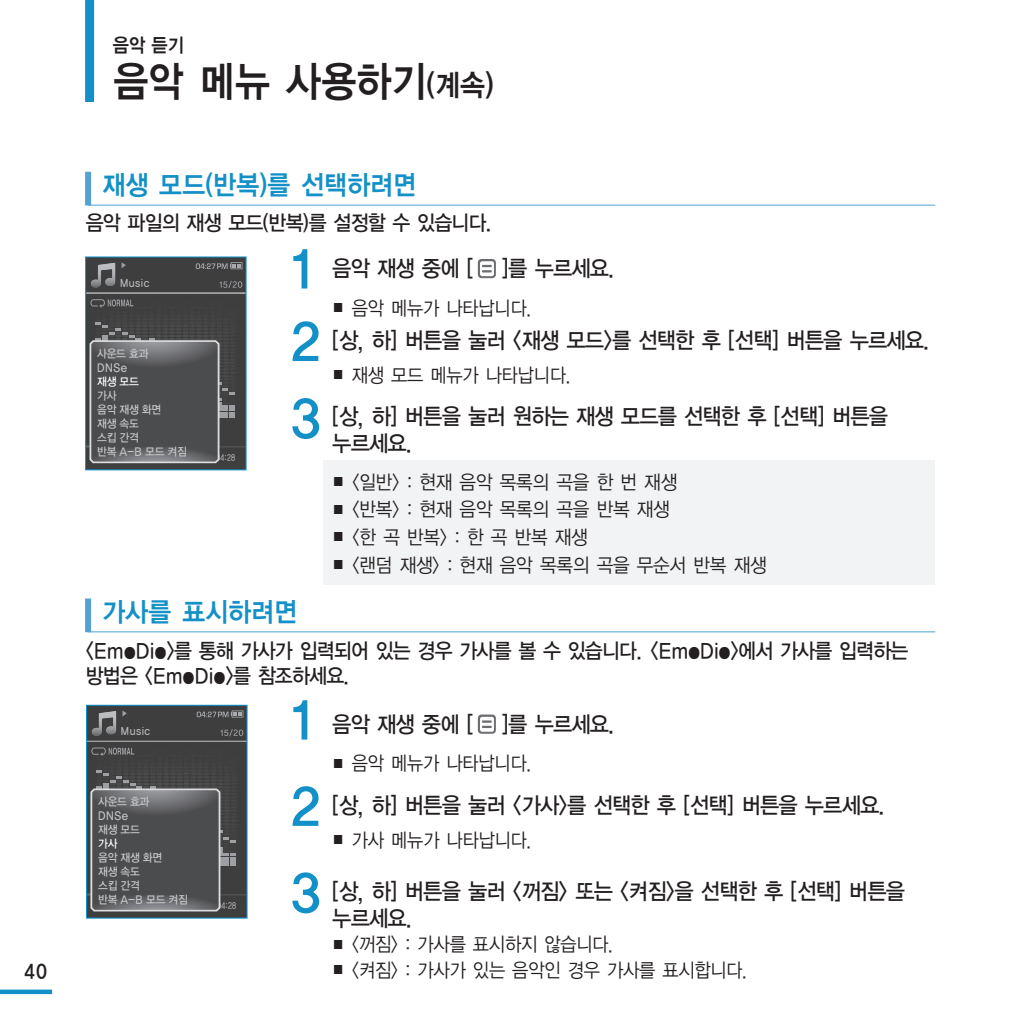
<style>
.page{position:relative;width:1020px;height:1020px;background:#fff}
.page>*{position:absolute;margin:0;border:0;box-sizing:border-box;transform-origin:0 0}
.t1{font:51px "YGO14";color:#1390c8}
.t2{font:42px "YGO14";letter-spacing:-.07em;color:#231f20;scale:.9 1}
.t3{font:27px "YGO14";letter-spacing:-.07em;color:#1390c8;scale:.92 1}
.t4{font:22.5px/27px "YGO13";letter-spacing:-.11em;color:#231f20;scale:.92 1}
.t5{font:21px/25.2px "YGO13";letter-spacing:-.11em;color:#231f20;scale:.92 1}
.t6{font:19.5px "YGO12";letter-spacing:-.085em;color:#231f20;scale:.9 1}
.t7{font:19.5px "YGO12";letter-spacing:-.085em;color:#231f20;scale:.92 1}
.t8{font:19.5px "YGO12";letter-spacing:.33em;color:#231f20;scale:.92 1}
.t9{font:19.5px "YGO14";color:#231f20;scale:.9 1}
.t10{font:11.4px/14.1px "YGO13";letter-spacing:-.09em;color:#c7c8ca;scale:.92 1}
.t11{font:11.4px/14.1px "YGO13";letter-spacing:-.055em;color:#c7c8ca;scale:.92 1}
.t12{font:11.4px "YGO13";color:#fff;scale:.92 1}
.t13{font:10.5px "YGO13";letter-spacing:-.025em;color:#bcbdc0;scale:.92 1}
.t14{font:8.4px "YGO13";letter-spacing:-.03em;color:#b2b3b7;scale:.82 1}
.s1{font-size:30px}
.s2{font-size:15px}
</style>
<div class="page">
<hr style="left:0;top:990px;width:52px;height:4px;background:#1390c8">
<svg style="left:478px;top:259px;width:18px;height:19px"></svg>
<hr style="left:88px;top:205px;width:847px;height:1px;background:#53a2d2">
<div style="left:85px;top:172px;width:6px;height:34px;background:#53a2d2"></div>
<svg style="left:478px;top:715px;width:18px;height:19px"></svg>
<hr style="left:88px;top:631px;width:847px;height:1px;background:#53a2d2">
<div style="left:85px;top:598px;width:6px;height:34px;background:#53a2d2"></div>
<div style="left:323px;top:461px;width:612px;height:124px;background:#f2f3f4"></div>
<div style="left:87px;top:258px;width:158px;height:210px;background:#3e3e3e"></div>
<hr style="left:86px;top:293px;width:160px;height:1px;background:#939598">
<svg style="left:122px;top:262px;width:4px;height:6px"></svg>
<svg style="left:196px;top:262px;width:46px;height:7px"></svg>
<svg style="left:91px;top:263px;width:24px;height:25px"></svg>
<svg style="left:220px;top:281px;width:22px;height:7px"></svg>
<svg style="left:90px;top:299px;width:43px;height:9px"></svg>
<div style="left:85px;top:256px;width:162px;height:214px;border:1px solid #1390c8"></div>
<svg style="left:90px;top:322px;width:145px;height:141px;background:#58595a"></svg>
<div style="left:88px;top:707px;width:158px;height:210px;background:#3e3e3e"></div>
<hr style="left:87px;top:741px;width:160px;height:1px;background:#939598">
<svg style="left:122px;top:711px;width:5px;height:6px"></svg>
<svg style="left:197px;top:710px;width:46px;height:8px"></svg>
<svg style="left:92px;top:711px;width:24px;height:25px"></svg>
<svg style="left:220px;top:729px;width:23px;height:7px"></svg>
<svg style="left:91px;top:748px;width:43px;height:8px"></svg>
<div style="left:86px;top:705px;width:162px;height:214px;border:1px solid #1390c8"></div>
<svg style="left:90px;top:770px;width:146px;height:141px;background:#565758"></svg>
<div style="left:85px;top:0;width:9px;height:102px;background:#1390c8"></div>
<p class="t9" style="left:24px;top:962px;width:28px">40</p>
<p class="t9" style="left:112px;top:37px;width:82px">음악 듣기</p>
<h2 class="t2" style="left:112px;top:62px;width:427px">음악 메뉴 사용하기<span class="s1">(계속)</span></h2>
<p class="t3" style="left:101px;top:173px;width:345px">재생 모드(반복)를 선택하려면</p>
<p class="t5" style="left:85px;top:211px;width:444px">음악 파일의 재생 모드(반복)를 설정할 수 있습니다.</p>
<p class="t13" style="left:120px;top:278px;width:34px">Music</p>
<p class="t11" style="left:97px;top:347px;width:58px">사운드 효과<br>DNSe</p>
<p class="t12" style="left:97px;top:376px;width:48px">재생 모드</p>
<p class="t10" style="left:97px;top:389px;width:100px">가사<br>음악 재생 화면<br>재생 속도<br>스킵 간격<br>반복 A-B 모드 켜짐</p>
<p class="t14" style="left:92px;top:453px;width:25px">02:13</p>
<p class="t14" style="left:216px;top:453px;width:26px">04:28</p>
<h1 class="t1" style="left:289px;top:245px;width:28px">1</h1>
<p class="t4" style="left:332px;top:256px;width:309px">음악 재생 중에 [ ]를 누르세요.</p>
<p class="t6" style="left:332px;top:299px;width:224px"><span class="s2">■</span> 음악 메뉴가 나타납니다.</p>
<h1 class="t1" style="left:289px;top:318px;width:34px">2</h1>
<p class="t4" style="left:332px;top:328px;width:652px">[상, 하] 버튼을 눌러 &lt;재생 모드&gt;를 선택한 후 [선택] 버튼을 누르세요.</p>
<p class="t6" style="left:332px;top:366px;width:268px"><span class="s2">■</span> 재생 모드 메뉴가 나타납니다.</p>
<h1 class="t1" style="left:289px;top:395px;width:35px">3</h1>
<p class="t4" style="left:332px;top:405px;width:607px">[상, 하] 버튼을 눌러 원하는 재생 모드를 선택한 후 [선택] 버튼을 누르세요.</p>
<p class="t7" style="left:332px;top:473px;width:378px"><span class="s2">■</span> &lt;일반&gt; : 현재 음악 목록의 곡을 한 번 재생</p>
<p class="t7" style="left:332px;top:501px;width:370px"><span class="s2">■</span> &lt;반복&gt; : 현재 음악 목록의 곡을 반복 재생</p>
<p class="t8" style="left:332px;top:528px;width:281px"><span class="s2">■</span> &lt;한곡반복&gt; : 한곡반복재생</p>
<p class="t7" style="left:332px;top:556px;width:475px"><span class="s2">■</span> &lt;랜덤 재생&gt; : 현재 음악 목록의 곡을 무순서 반복 재생</p>
<p class="t3" style="left:101px;top:600px;width:216px">가사를 표시하려면</p>
<p class="t5" style="left:85px;top:639px;width:897px">&lt;EmoDio&gt;를 통해 가사가 입력되어 있는 경우 가사를 볼 수 있습니다. &lt;EmoDio&gt;에서 가사를 입력하는 방법은 &lt;EmoDio&gt;를 참조하세요.</p>
<p class="t13" style="left:121px;top:726px;width:34px">Music</p>
<p class="t10" style="left:98px;top:795px;width:58px">사운드 효과<br>DNSe 재생 모드</p>
<p class="t12" style="left:98px;top:839px;width:23px">가사</p>
<p class="t10" style="left:98px;top:851px;width:100px">음악 재생 화면<br>재생 속도<br>스킵 간격<br>반복 A-B 모드 켜짐</p>
<p class="t14" style="left:93px;top:902px;width:25px">02:13</p>
<p class="t14" style="left:216px;top:902px;width:26px">04:28</p>
<h1 class="t1" style="left:289px;top:696px;width:28px">1</h1>
<p class="t4" style="left:332px;top:712px;width:309px">음악 재생 중에 [ ]를 누르세요.</p>
<p class="t6" style="left:332px;top:755px;width:224px"><span class="s2">■</span> 음악 메뉴가 나타납니다.</p>
<h1 class="t1" style="left:289px;top:783px;width:34px">2</h1>
<p class="t4" style="left:332px;top:793px;width:603px">[상, 하] 버튼을 눌러 &lt;가사&gt;를 선택한 후 [선택] 버튼을 누르세요.</p>
<p class="t6" style="left:332px;top:831px;width:224px"><span class="s2">■</span> 가사 메뉴가 나타납니다.</p>
<h1 class="t1" style="left:289px;top:870px;width:35px">3</h1>
<p class="t4" style="left:332px;top:879px;width:626px">[상, 하] 버튼을 눌러 &lt;꺼짐&gt; 또는 &lt;켜짐&gt;을 선택한 후 [선택] 버튼을 누르세요.</p>
<p class="t6" style="left:332px;top:936px;width:315px"><span class="s2">■</span> &lt;꺼짐&gt; : 가사를 표시하지 않습니다.</p>
<p class="t6" style="left:332px;top:961px;width:464px"><span class="s2">■</span> &lt;켜짐&gt; : 가사가 있는 음악인 경우 가사를 표시합니다.</p>
</div>
